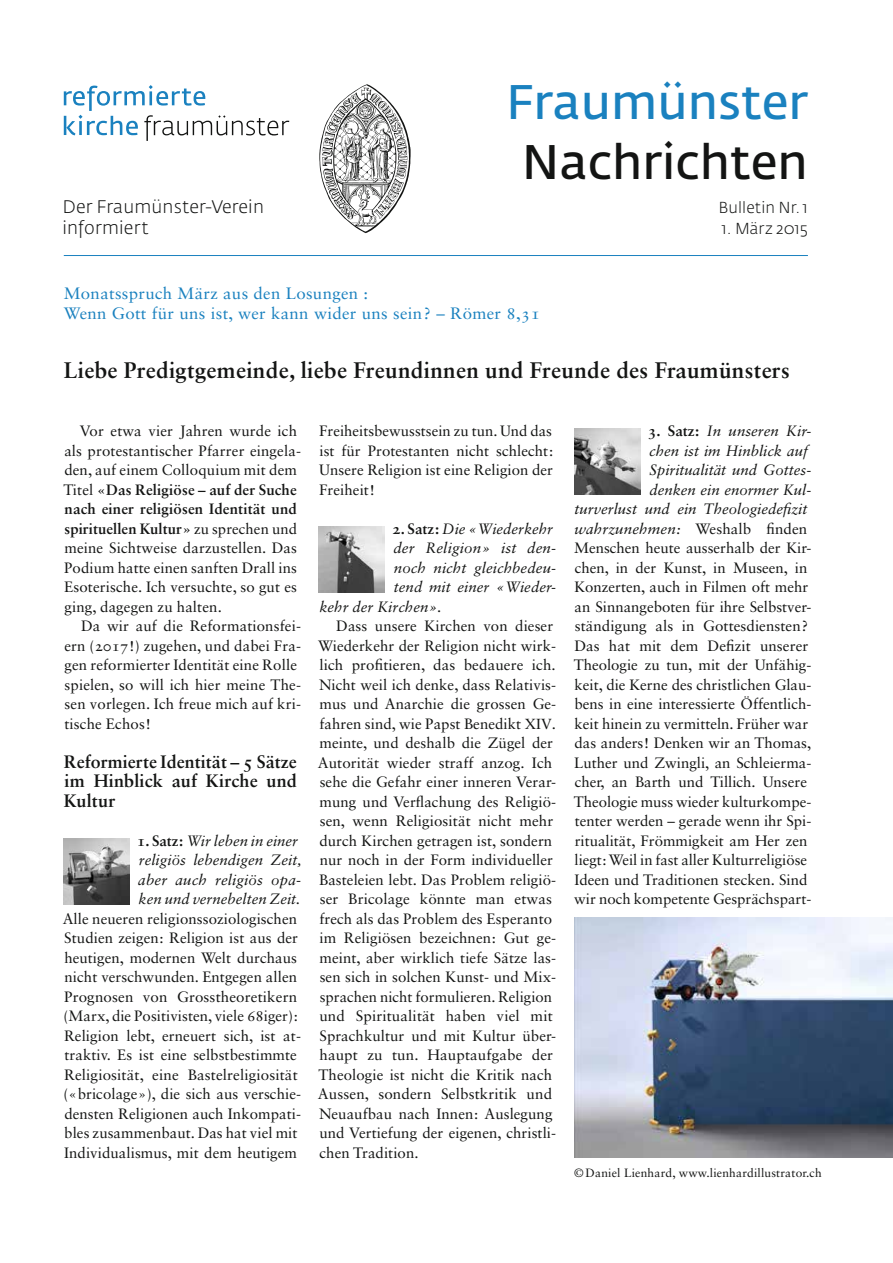
<style>
.page{position:relative;width:893px;height:1263px;background:#fff}
.page>*{position:absolute;margin:0;border:0;box-sizing:border-box;transform-origin:0 0}
.t1{font:48px "Fedra Sans Std";color:#1a81bf}
.t2{font:48px "Fedra Sans Std";color:#131413}
.t3{font:700 22.5px "Sabon LT Std";letter-spacing:.015em;color:#131413}
.t4{font:700 18px/19.5px "Sabon LT Std";letter-spacing:.005em;color:#131413;text-align:justify}
.t5{font:300 18px/21px "Fedra Sans Std";letter-spacing:.01em;color:#131413}
.t6{font:16.5px/19.5px "Sabon LT Std";letter-spacing:.02em;color:#1a81bf}
.t7{font:300 15.75px "Fedra Sans Std";color:#131413}
.t8{font:15px/19.5px "Sabon LT Std";letter-spacing:.005em;color:#131413}
.t9{font:italic 15px/19.5px "Sabon LT Std";letter-spacing:.005em;color:#131413}
.t10{font:12px "Sabon LT Std";letter-spacing:.015em;color:#131413}
.s1{font-weight:700}
.s2{font-weight:700;font-style:normal}
.s3{font-size:14.7px}
.s4{font-style:italic}
</style>
<div class="page">
<hr style="left:64px;top:255px;width:744px;height:1px;background:#1a81bf">
<svg style="left:319px;top:84px;width:92px;height:149px"></svg>
<svg style="left:64px;top:85px;width:225px;height:56px"></svg>
<img style="left:64px;top:838px;width:66px;height:66px">
<img style="left:574px;top:918px;width:319px;height:240px">
<img style="left:575px;top:429px;width:66px;height:66px">
<img style="left:319px;top:526px;width:66px;height:66px">
<p class="t5" style="left:63px;top:196px;width:203px">Der Fraumünster-Verein informiert</p>
<h1 class="t1" style="left:506px;top:72px;width:303px">Fraumünster</h1>
<h1 class="t2" style="left:522px;top:132px;width:287px">Nachrichten</h1>
<p class="t7" style="left:718px;top:198px;width:91px">Bulletin Nr.1</p>
<p class="t7" style="left:722px;top:218px;width:88px">1. März 2015</p>
<p class="t6" style="left:64px;top:284px;width:478px">Monatsspruch März aus den Losungen :<br>Wenn Gott für uns ist, wer kann wider uns sein? – Römer 8,31</p>
<h2 class="t3" style="left:64px;top:356px;width:727px">Liebe Predigtgemeinde, liebe Freundinnen und Freunde des Fraumünsters</h2>
<p class="t8" style="left:63px;top:421px;width:239px;text-indent:16px">Vor etwa vier Jahren wurde ich als protestantischer Pfarrer eingela&shy;den, auf einem Colloquium mit dem Titel <span class="s1">«Das Religiöse – auf der Suche nach einer religiösen Identität und spirituellen Kultur»</span> zu sprechen und meine Sichtweise darzustellen. Das Podium hatte einen sanften Drall ins Esoterische. Ich versuchte, so gut es ging, dagegen zu halten.</p>
<p class="t8" style="left:64px;top:616px;width:238px;text-indent:17px">Da wir auf die Reformationsfei&shy;ern (2017!) zugehen, und dabei Fra&shy;gen reformierter Identität eine Rolle spielen, so will ich hier meine The&shy;sen vorlegen. Ich freue mich auf kri&shy;tische Echos!</p>
<p class="t4" style="left:64px;top:751px;width:235px">Reformierte Identität – 5 Sätze im Hinblick auf Kirche und Kultur</p>
<p class="t9" style="left:137px;top:831px;width:166px"><span class="s2">1. Satz:</span> Wir leben in einer religiös lebendigen Zeit, aber auch religiös opa&shy;ken und vernebelten Zeit.</p>
<p class="t8" style="left:63px;top:908px;width:240px">Alle neueren religionssoziologischen Studien zeigen: Religion ist aus der heutigen, modernen Welt durchaus nicht verschwunden. Entgegen allen Prognosen von Grosstheoretikern (Marx, die Positivisten, viele 68iger):<br>Religion lebt, erneuert sich, ist at&shy;traktiv. Es ist eine selbstbestimmte Religiosität, eine Bastelreligiosität («bricolage»), die sich aus verschie&shy;densten Religionen auch Inkompati&shy;bles zusammenbaut. Das hat viel mit Individualismus, mit dem heutigem</p>
<p class="t8" style="left:319px;top:421px;width:236px;text-align:justify">Freiheitsbewusstsein zu tun. Und das ist für Protestanten nicht schlecht:<br>Unsere Religion ist eine Religion der Freiheit!</p>
<p class="t9" style="left:393px;top:519px;width:162px"><span class="s2">2. Satz:</span> Die «Wiederkehr</p>
<p class="t9" style="left:393px;top:538px;width:164px">der Religion» ist den-</p>
<p class="t9" style="left:394px;top:558px;width:164px">noch nicht gleichbedeu-</p>
<p class="t9" style="left:394px;top:577px;width:164px">tend mit einer «Wieder-</p>
<p class="t9" style="left:319px;top:597px;width:124px">kehr der Kirchen».</p>
<p class="t8" style="left:318px;top:616px;width:240px;text-indent:18px">Dass unsere Kirchen von dieser Wiederkehr der Religion nicht wirk&shy;lich profitieren, das bedauere ich.<br>Nicht weil ich denke, dass Relativis&shy;mus und Anarchie die grossen Ge&shy;fahren sind, wie Papst Benedikt <span class="s3">XIV</span>. meinte, und deshalb die Zügel der Autorität wieder straff anzog. Ich sehe die Gefahr einer inneren Verar&shy;mung und Verflachung des Religiö&shy;sen, wenn Religiosität nicht mehr durch Kirchen getragen ist, sondern nur noch in der Form individueller Basteleien lebt. Das Problem religiö&shy;ser Bricolage könnte man etwas frech als das Problem des Esperanto im Religiösen bezeichnen: Gut ge&shy;meint, aber wirklich tiefe Sätze las&shy;sen sich in solchen Kunst- und Mix&shy;sprachen nicht formulieren. Religion und Spiritualität haben viel mit Sprachkultur und mit Kultur über&shy;haupt zu tun. Hauptaufgabe der Theologie ist nicht die Kritik nach Aussen, sondern Selbstkritik und Neuaufbau nach Innen: Auslegung und Vertiefung der eigenen, christli&shy;chen Tradition.</p>
<p class="t8" style="left:574px;top:421px;width:239px;text-align:right"><span class="s1">3. Satz:</span> <span class="s4">In unseren Kir-<br>chen ist im Hinblick auf Spiritualität und Gottes-<br>denken ein enormer Kul-<br>turverlust und ein Theologiedefizit wahrzunehmen:</span> Weshalb finden Menschen heute ausserhalb der Kir&shy;chen, in der Kunst, in Museen, in Konzerten, auch in Filmen oft mehr an Sinnangeboten für ihre Selbstver&shy;ständigung als in Gottesdiensten?<br>Das hat mit dem Defizit unserer Theologie zu tun, mit der Unfähig&shy;keit, die Kerne des christlichen Glau&shy;bens in eine interessierte Öffentlich&shy;keit hinein zu vermitteln. Früher war das anders! Denken wir an Thomas, Luther und Zwingli, an Schleierma&shy;cher, an Barth und Tillich. Unsere Theologie muss wieder kulturkompe&shy;tenter werden – gerade wenn ihr Spi&shy;ritualität, Frömmigkeit am Her zen liegt: Weil in fast aller Kulturreligiöse Ideen und Traditionen stecken. Sind wir noch kompetente Gesprächspart-</p>
<p class="t10" style="left:574px;top:1166px;width:249px">© Daniel Lienhard, www.lienhardillustrator.ch</p>
</div>
